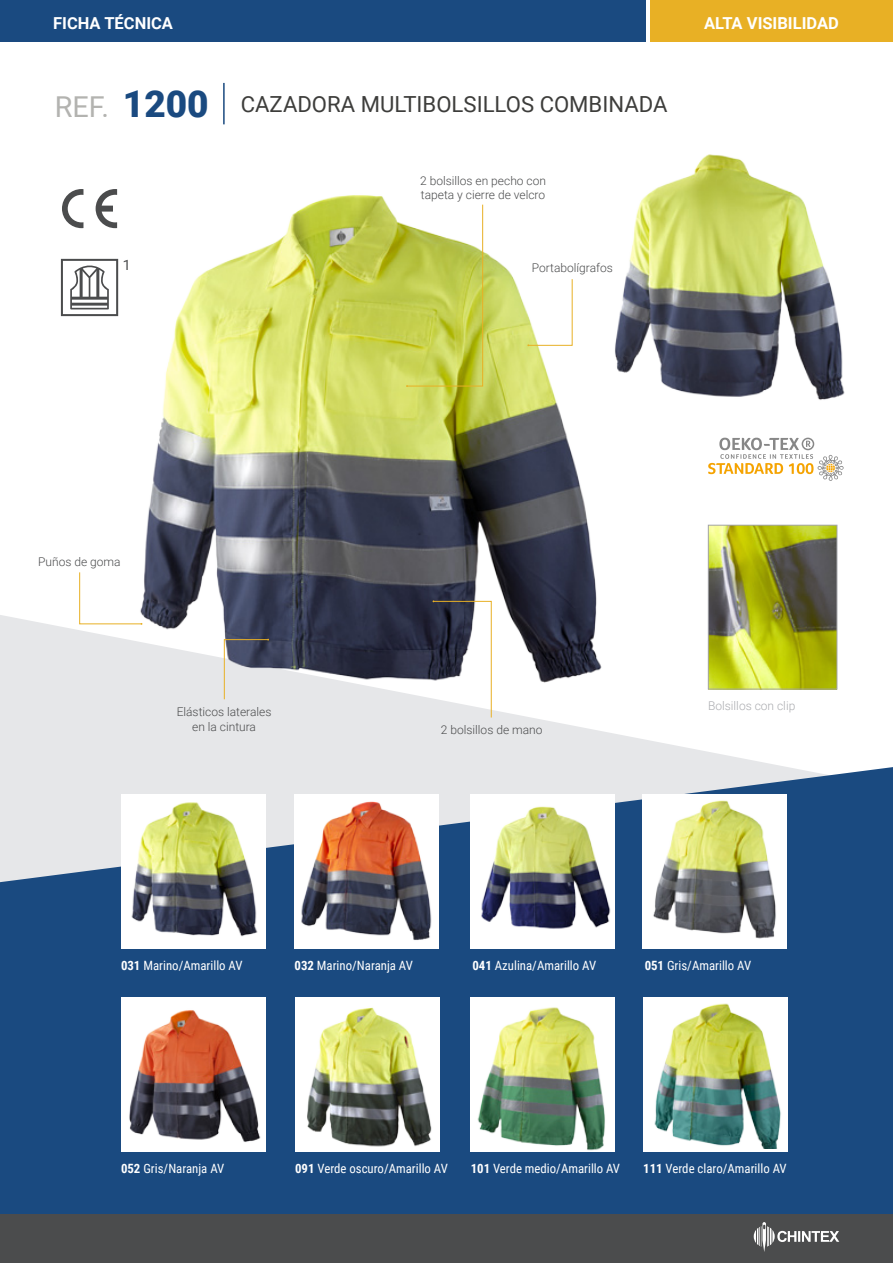
<style>
.page{position:relative;width:893px;height:1263px;background:#fff}
.page>*{position:absolute;margin:0;border:0;box-sizing:border-box;transform-origin:0 0}
.t1{font:22.2px "Roboto";color:#3d3d3b}
.t2{font:700 16.5px "Roboto";color:#fff}
.t3{font:14.25px "Roboto";color:#4b4c4d}
.t4{font:12.75px "Roboto Condensed";color:#fff}
.t5{font:300 12px/14.4px "Roboto";color:#4b4c4d}
.t6{font:300 12px "Roboto";color:#abacb0}
.s1{font-size:28.8px;color:#b3b3b0}
.s2{font-weight:900;font-size:37.05px;color:#1a4a80}
.s3{font-weight:700}
</style>
<div class="page">
<svg style="left:0;top:612px;width:838px;height:153px;fill:#e6e7e9"></svg>
<svg style="left:0;top:765px;width:893px;height:449px;background:#3b6491"></svg>
<div style="left:0;top:0;width:645px;height:42px;background:#1a4a80"></div>
<div style="left:0;top:1214px;width:893px;height:49px;background:#4b4c4d"></div>
<div style="left:650px;top:0;width:243px;height:42px;background:#e8b025"></div>
<svg style="left:754px;top:1222px;width:85px;height:30px"></svg>
<hr style="left:223px;top:83px;width:2px;height:41px;background:#1a4a80">
<svg style="left:70px;top:265px;width:39px;height:44px"></svg>
<div style="left:61px;top:259px;width:57px;height:57px;border:2px solid #4b4c4d"></div>
<svg style="left:62px;top:189px;width:21px;height:39px"></svg>
<svg style="left:96px;top:189px;width:21px;height:39px"></svg>
<img style="left:128px;top:195px;width:482px;height:519px">
<svg style="left:527px;top:279px;width:46px;height:67px"></svg>
<svg style="left:433px;top:600px;width:59px;height:118px"></svg>
<svg style="left:224px;top:639px;width:45px;height:61px;background:#a5a6ac"></svg>
<svg style="left:79px;top:572px;width:63px;height:53px"></svg>
<svg style="left:406px;top:204px;width:77px;height:183px"></svg>
<img style="left:710px;top:527px;width:125px;height:160px">
<div style="left:708px;top:525px;width:129px;height:164px;border:1px solid #a3a4a8"></div>
<svg style="left:708px;top:438px;width:136px;height:43px"></svg>
<div style="left:121px;top:794px;width:144px;height:155px;background:#fff"></div>
<div style="left:295px;top:997px;width:144px;height:155px;background:#fff"></div>
<div style="left:295px;top:794px;width:144px;height:155px;background:#fff"></div>
<div style="left:471px;top:997px;width:144px;height:155px;background:#fff"></div>
<div style="left:470px;top:794px;width:145px;height:155px;background:#fff"></div>
<div style="left:643px;top:997px;width:145px;height:155px;background:#fff"></div>
<div style="left:643px;top:794px;width:144px;height:155px;background:#fff"></div>
<div style="left:121px;top:997px;width:144px;height:155px;background:#fff"></div>
<img style="left:131px;top:802px;width:127px;height:135px">
<img style="left:299px;top:993px;width:138px;height:162px">
<img style="left:301px;top:801px;width:131px;height:139px">
<img style="left:476px;top:996px;width:136px;height:155px">
<img style="left:481px;top:806px;width:130px;height:123px">
<img style="left:654px;top:1003px;width:127px;height:146px">
<img style="left:124px;top:993px;width:141px;height:149px">
<img style="left:653px;top:800px;width:123px;height:139px">
<img style="left:608px;top:154px;width:237px;height:259px">
<p class="t2" style="left:53px;top:11px;width:121px">FICHA TÉCNICA</p>
<p class="t2" style="left:704px;top:11px;width:136px">ALTA VISIBILIDAD</p>
<h1 class="t1" style="left:55px;top:89px;width:614px"><span class="s1">REF.</span> <span class="s2">1200</span> CAZADORA MULTIBOLSILLOS COMBINADA</h1>
<p class="t3" style="left:123px;top:255px;width:9px">1</p>
<p class="t5" style="left:420px;top:173px;width:127px">2 bolsillos en pecho con tapeta y cierre de velcro</p>
<p class="t5" style="left:532px;top:260px;width:83px">Portabolígrafos</p>
<p class="t5" style="left:38px;top:554px;width:84px">Puños de goma</p>
<p class="t5" style="left:177px;top:704px;width:96px;text-align:center">Elásticos laterales en la cintura</p>
<p class="t5" style="left:441px;top:722px;width:103px">2 bolsillos de mano</p>
<p class="t6" style="left:708px;top:697px;width:89px">Bolsillos con clip</p>
<p class="t4" style="left:121px;top:956px;width:123px"><span class="s3">031</span> Marino/Amarillo AV</p>
<p class="t4" style="left:295px;top:956px;width:120px"><span class="s3">032</span> Marino/Naranja AV</p>
<p class="t4" style="left:472px;top:956px;width:125px"><span class="s3">041</span> Azulina/Amarillo AV</p>
<p class="t4" style="left:645px;top:956px;width:108px"><span class="s3">051</span> Gris/Amarillo AV</p>
<p class="t4" style="left:121px;top:1159px;width:105px"><span class="s3">052</span> Gris/Naranja AV</p>
<p class="t4" style="left:643px;top:1159px;width:145px"><span class="s3">111</span> Verde claro/Amarillo AV</p>
<p class="t4" style="left:295px;top:1159px;width:154px"><span class="s3">091</span> Verde oscuro/Amarillo AV</p>
<p class="t4" style="left:471px;top:1159px;width:151px"><span class="s3">101</span> Verde medio/Amarillo AV</p>
</div>
